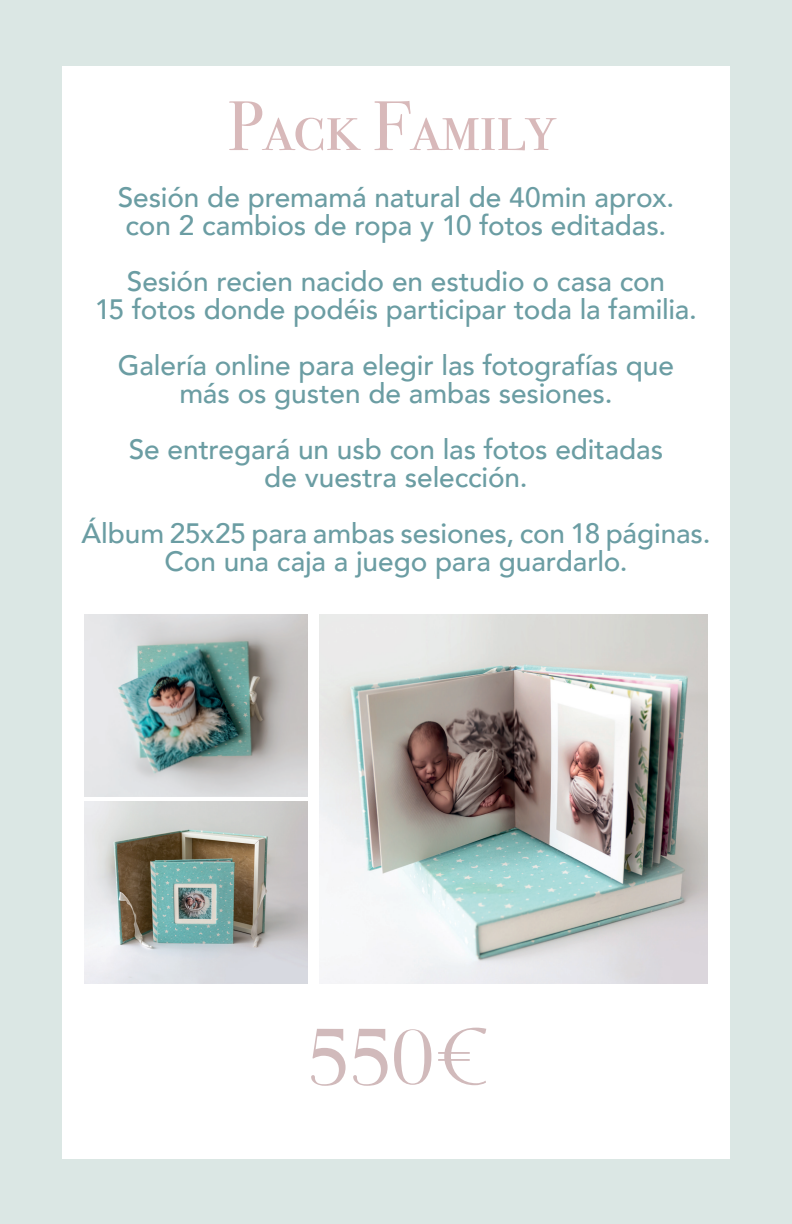
<style>
.page{position:relative;width:792px;height:1224px;background:#dbe7e4}
.page>*{position:absolute;margin:0;border:0;box-sizing:border-box;transform-origin:0 0}
.t1{font:90px "Poluxxie";color:#d1babb}
.t2{font:70px "Bodoni Svty Two SCITCTT";color:#d8b9ba}
.t3{font:500 28px/28px "Avenir";letter-spacing:-.005em;color:#6b9da3;text-align:center}
</style>
<div class="page">
<div style="left:62px;top:66px;width:668px;height:1092px;background:#fff"></div>
<img style="left:85px;top:614px;width:222px;height:182px">
<img style="left:319px;top:614px;width:388px;height:370px">
<img style="left:85px;top:802px;width:222px;height:182px">
<h2 class="t2" style="left:227px;top:85px;width:330px">Pack Family</h2>
<p class="t3" style="left:118px;top:182px;width:558px;text-align:left">Sesión de premamá natural de 40min aprox. con 2 cambios de ropa y 10 fotos editadas.</p>
<p class="t3" style="left:95px;top:266px;width:604px">Sesión recien nacido en estudio o casa con<br>15 fotos donde podéis participar toda la familia.</p>
<p class="t3" style="left:118px;top:350px;width:558px">Galería online para elegir las fotografías que más os gusten de ambas sesiones.</p>
<p class="t3" style="left:129px;top:434px;width:536px">Se entregará un usb con las fotos editadas de vuestra selección.</p>
<p class="t3" style="left:82px;top:518px;width:630px">Álbum 25x25 para ambas sesiones, con 18 páginas.<br>Con una caja a juego para guardarlo.</p>
<h1 class="t1" style="left:307px;top:1013px;width:183px">550€</h1>
</div>
